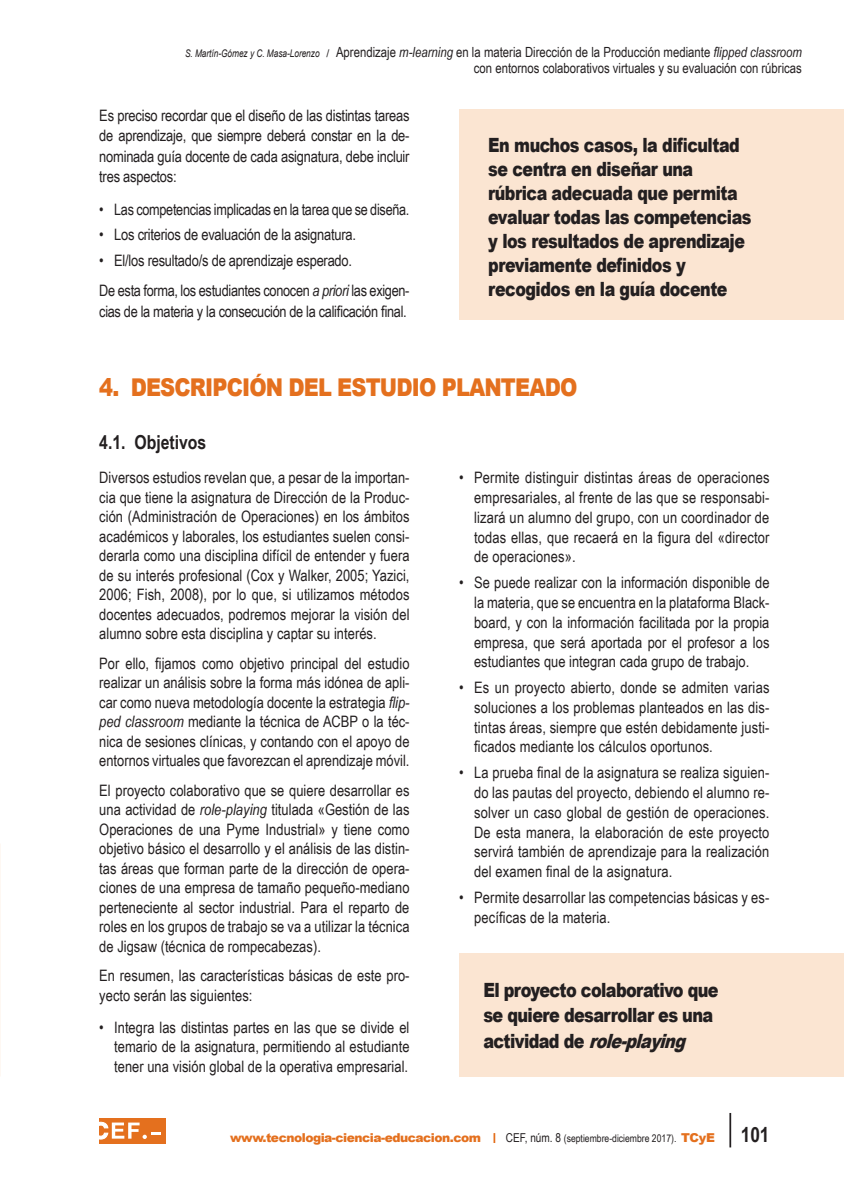
<style>
.page{position:relative;width:844px;height:1191px;background:#fff}
.page>*{position:absolute;margin:0;border:0;box-sizing:border-box;transform-origin:0 0}
._1__epigrafe{font:900 24.5px "Arial";letter-spacing:-.04em;color:#e4701e;scale:.85 1}
.t1{font:900 19.6px/23.8px "Arial";letter-spacing:-.03em;color:#231f20;scale:.81 1}
.t2{font:900 19.6px/25.6px "Arial";letter-spacing:-.03em;color:#231f20;scale:.82 1}
.epigrafe_1_1{font:700 19.25px "Arial Narrow";color:#231f20}
.texto_general{font:15.75px/19.4px "Arial Narrow";color:#231f20;text-align:justify}
.sangria__bolo{font:15.75px/19.8px "Arial Narrow";color:#231f20;text-align:justify}
.texto_general-2{font:15.75px/20.5px "Arial Narrow";letter-spacing:-.02em;color:#231f20}
.sangria__bolo-2{font:15.75px "Arial Narrow";letter-spacing:-.02em;color:#231f20}
.t3{font:14px/15.8px "Arial Narrow";color:#231f20;text-align:right}
.t4{font:900 12.25px "Arial";letter-spacing:-.04em;color:#e4701e}
.t5{font:10.5px "Arial Narrow";color:#231f20}
.s1{font-family:"Arial";font-style:italic;font-size:10.5px}
.s2{font-family:"Arial";font-size:10.5px}
.s3{font-style:italic}
.s4{font-size:12.25px}
.s5{font-family:"Arial";font-weight:900;font-size:12.25px;color:#e4701e}
.s6{font-weight:700;font-size:21px}
</style>
<div class="page">
<svg style="left:493px;top:1133px;width:2px;height:10px"></svg>
<hr style="left:729px;top:1113px;width:2px;height:34px;background:#231f20">
<div style="left:99px;top:1118px;width:66px;height:25px;background:#e4701e"></div>
<svg style="left:99px;top:1122px;width:62px;height:17px"></svg>
<div style="left:459px;top:109px;width:384px;height:211px;background:#fbe5d2"></div>
<div style="left:459px;top:953px;width:384px;height:123px;background:#fbe5d2"></div>
<p class="t3" style="left:185px;top:44px;width:618px"><span class="s1">S. Martín-Gómez y C. Masa-Lorenzo</span> <span class="s2">/</span> Aprendizaje <span class="s3">m-learning</span> en la materia Dirección de la Producción mediante <span class="s3">flipped classroom </span>con entornos colaborativos virtuales y su evaluación con rúbricas</p>
<p class="texto_general" style="left:99px;top:104px;width:312px;line-height:20.5px">Es preciso recordar que el diseño de las distintas tareas de aprendizaje, que siempre deberá constar en la de&shy;nominada guía docente de cada asignatura, debe incluir tres aspectos:</p>
<p class="sangria__bolo-2" style="left:99px;top:198px;width:311px">• Las competencias implicadas en la tarea que se diseña.</p>
<p class="sangria__bolo" style="left:99px;top:224px;width:258px">• Los criterios de evaluación de la asignatura.</p>
<p class="sangria__bolo" style="left:99px;top:250px;width:254px">• El/los resultado/s de aprendizaje esperado.</p>
<p class="texto_general-2" style="left:99px;top:280px;width:312px">De esta forma, los estudiantes conocen <span class="s3">a priori</span> las exigen&shy;cias de la materia y la consecución de la calificación final.</p>
<p class="t1" style="left:488px;top:133px;width:326px">En muchos casos, la dificultad se centra en diseñar una rúbrica adecuada que permita evaluar todas las competencias y los resultados de aprendizaje previamente definidos y recogidos en la guía docente</p>
<p class="_1__epigrafe" style="left:99px;top:369px;width:564px">4. DESCRIPCIÓN DEL ESTUDIO PLANTEADO</p>
<p class="epigrafe_1_1" style="left:99px;top:427px;width:109px">4.1. Objetivos</p>
<p class="texto_general" style="left:99px;top:467px;width:312px">Diversos estudios revelan que, a pesar de la importan&shy;cia que tiene la asignatura de Dirección de la Produc&shy;ción (Administración de Operaciones) en los ámbitos académicos y laborales, los estudiantes suelen consi&shy;derarla como una disciplina difícil de entender y fuera de su interés profesional (Cox y Walker, 2005; Yazici, 2006; Fish, 2008), por lo que, si utilizamos métodos docentes adecuados, podremos mejorar la visión del alumno sobre esta disciplina y captar su interés.</p>
<p class="texto_general" style="left:99px;top:653px;width:312px">Por ello, fijamos como objetivo principal del estudio realizar un análisis sobre la forma más idónea de apli&shy;car como nueva metodología docente la estrategia <span class="s3">flip&shy;ped classroom</span> mediante la técnica de ACBP o la téc&shy;nica de sesiones clínicas, y contando con el apoyo de entornos virtuales que favorezcan el aprendizaje móvil.</p>
<p class="texto_general" style="left:99px;top:780px;width:312px">El proyecto colaborativo que se quiere desarrollar es una actividad de <span class="s3">role-playing</span> titulada «Gestión de las Operaciones de una Pyme Industrial» y tiene como objetivo básico el desarrollo y el análisis de las distin&shy;tas áreas que forman parte de la dirección de opera&shy;ciones de una empresa de tamaño pequeño-mediano perteneciente al sector industrial. Para el reparto de roles en los grupos de trabajo se va a utilizar la técnica de Jigsaw (técnica de rompecabezas).</p>
<p class="texto_general" style="left:99px;top:965px;width:312px">En resumen, las características básicas de este pro&shy;yecto serán las siguientes:</p>
<p class="sangria__bolo" style="left:114px;top:1017px;width:297px;text-indent:-15px">• Integra las distintas partes en las que se divide el temario de la asignatura, permitiendo al estudiante tener una visión global de la operativa empresarial.</p>
<p class="sangria__bolo" style="left:474px;top:467px;width:297px;text-indent:-15px">• Permite distinguir distintas áreas de operaciones empresariales, al frente de las que se responsabi&shy;lizará un alumno del grupo, con un coordinador de todas ellas, que recaerá en la figura del «director de operaciones».</p>
<p class="sangria__bolo" style="left:474px;top:572px;width:297px;text-indent:-15px">• Se puede realizar con la información disponible de la materia, que se encuentra en la plataforma Black&shy;board, y con la información facilitada por la propia empresa, que será aportada por el profesor a los estudiantes que integran cada grupo de trabajo.</p>
<p class="sangria__bolo" style="left:474px;top:677px;width:297px;text-indent:-15px">• Es un proyecto abierto, donde se admiten varias soluciones a los problemas planteados en las dis&shy;tintas áreas, siempre que estén debidamente justi&shy;ficados mediante los cálculos oportunos.</p>
<p class="sangria__bolo" style="left:474px;top:762px;width:297px;text-indent:-15px">• La prueba final de la asignatura se realiza siguien&shy;do las pautas del proyecto, debiendo el alumno re&shy;solver un caso global de gestión de operaciones.<br>De esta manera, la elaboración de este proyecto servirá también de aprendizaje para la realización del examen final de la asignatura.</p>
<p class="sangria__bolo" style="left:474px;top:886px;width:297px;text-indent:-15px">• Permite desarrollar las competencias básicas y es&shy;pecíficas de la materia.</p>
<p class="t2" style="left:483px;top:976px;width:288px">El proyecto colaborativo que se quiere desarrollar es una a c t i v i d a d d e <span class="s3">role-playing</span></p>
<p class="t4" style="left:230px;top:1129px;width:252px">www.tecnologia-ciencia-educacion.com</p>
<p class="t5" style="left:505px;top:1130px;width:265px"><span class="s4">CEF, núm. 8</span> (septiembre-diciembre 2017). <span class="s5">TCyE</span> <span class="s6">101</span></p>
</div>
